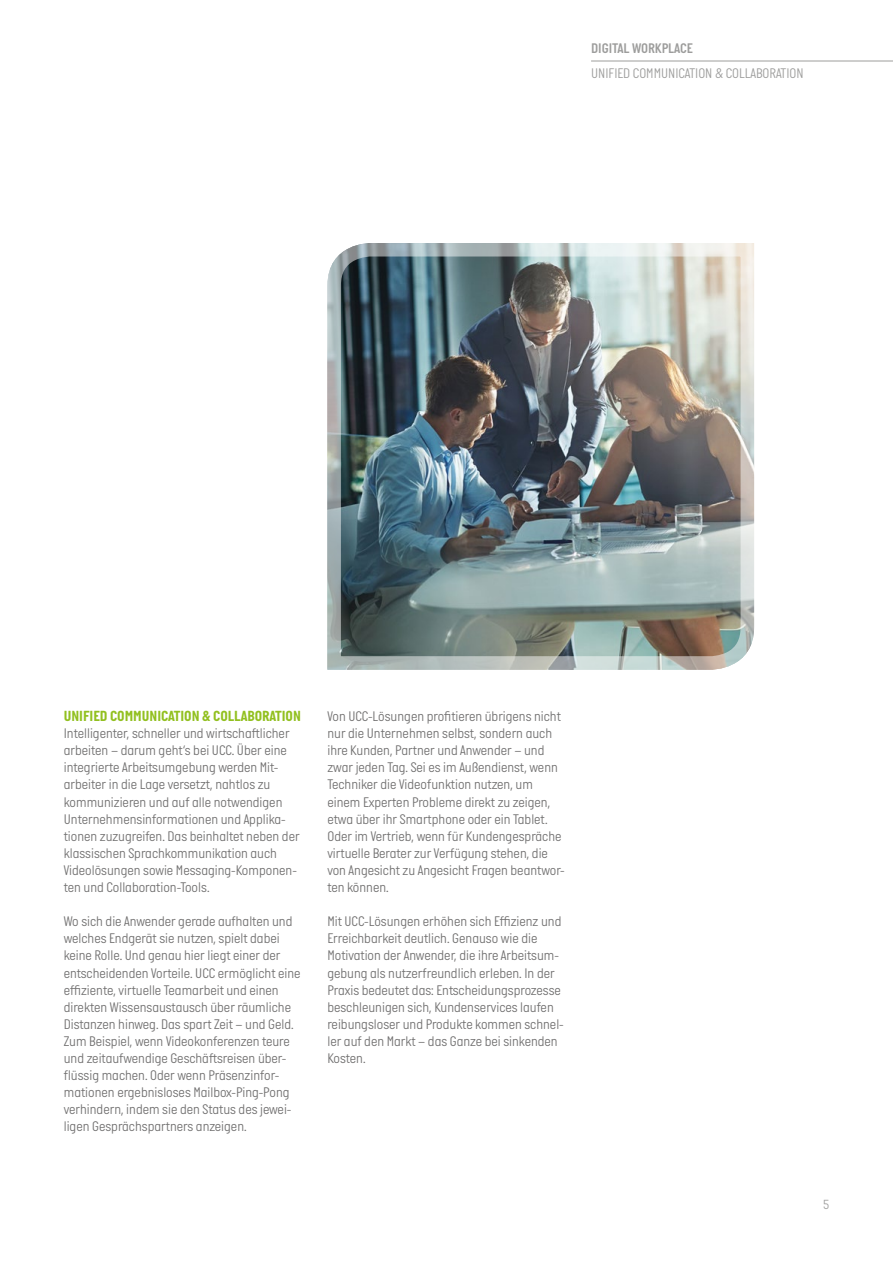
<style>
.page{position:relative;width:893px;height:1263px;background:#fff}
.page>*{position:absolute;margin:0;border:0;box-sizing:border-box;transform-origin:0 0}
.t1{font:700 15px "Italian Plate No One";color:#92c020}
.t2{font:300 14.25px/17.1px "Italian Plate No One";color:#706f6f}
.t3{font:300 14.25px "Italian Plate No One";color:#9d9d9c}
.t4{font:14.25px "Italian Plate No One D Bd";color:#9d9d9c}
.t5{font:300 13.5px "Italian Plate No One";color:#9d9d9c}
</style>
<div class="page">
<img style="left:327px;top:243px;width:428px;height:427px">
<hr style="left:591px;top:61px;width:302px;height:1px;background:#9d9d9c">
<p class="t4" style="left:591px;top:41px;width:103px">DIGITAL WORKPLACE</p>
<p class="t3" style="left:591px;top:65px;width:214px">UNIFIED COMMUNICATION &amp; COLLABORATION</p>
<p class="t1" style="left:64px;top:708px;width:239px">UNIFIED COMMUNICATION &amp; COLLABORATION</p>
<p class="t2" style="left:64px;top:725px;width:237px">Intelligenter, schneller und wirtschaftlicher arbeiten – darum geht‘s bei UCC. Über eine integrierte Arbeitsumgebung werden Mit&shy;arbeiter in die Lage versetzt, nahtlos zu kommunizieren und auf alle notwendigen Unternehmensinformationen und Applika&shy;tionen zuzugreifen. Das beinhaltet neben der klassischen Sprachkommunikation auch Videolösungen sowie Messaging-Komponen&shy;ten und Collaboration-Tools.</p>
<p class="t2" style="left:64px;top:913px;width:238px">Wo sich die Anwender gerade aufhalten und welches Endgerät sie nutzen, spielt dabei keine Rolle. Und genau hier liegt einer der entscheidenden Vorteile. UCC ermöglicht eine effiziente, virtuelle Teamarbeit und einen direkten Wissensaustausch über räumliche Distanzen hinweg. Das spart Zeit – und Geld.<br>Zum Beispiel, wenn Videokonferenzen teure und zeitaufwendige Geschäftsreisen über&shy;flüssig machen. Oder wenn Präsenzinfor&shy;mationen ergebnisloses Mailbox-Ping-Pong verhindern, indem sie den Status des jewei&shy;ligen Gesprächspartners anzeigen.</p>
<p class="t2" style="left:327px;top:708px;width:239px">Von UCC-Lösungen profitieren übrigens nicht nur die Unternehmen selbst, sondern auch ihre Kunden, Partner und Anwender – und zwar jeden Tag. Sei es im Außendienst, wenn Techniker die Videofunktion nutzen, um einem Experten Probleme direkt zu zeigen, etwa über ihr Smartphone oder ein Tablet.<br>Oder im Vertrieb, wenn für Kundengespräche virtuelle Berater zur Verfügung stehen, die von Angesicht zu Angesicht Fragen beantwor&shy;ten können.</p>
<p class="t2" style="left:327px;top:913px;width:238px">Mit UCC-Lösungen erhöhen sich Effizienz und Erreichbarkeit deutlich. Genauso wie die Motivation der Anwender, die ihre Arbeitsum&shy;gebung als nutzerfreundlich erleben. In der Praxis bedeutet das: Entscheidungsprozesse beschleunigen sich, Kundenservices laufen reibungsloser und Produkte kommen schnel&shy;ler auf den Markt – das Ganze bei sinkenden Kosten.</p>
<p class="t5" style="left:823px;top:1197px;width:8px">5</p>
</div>
